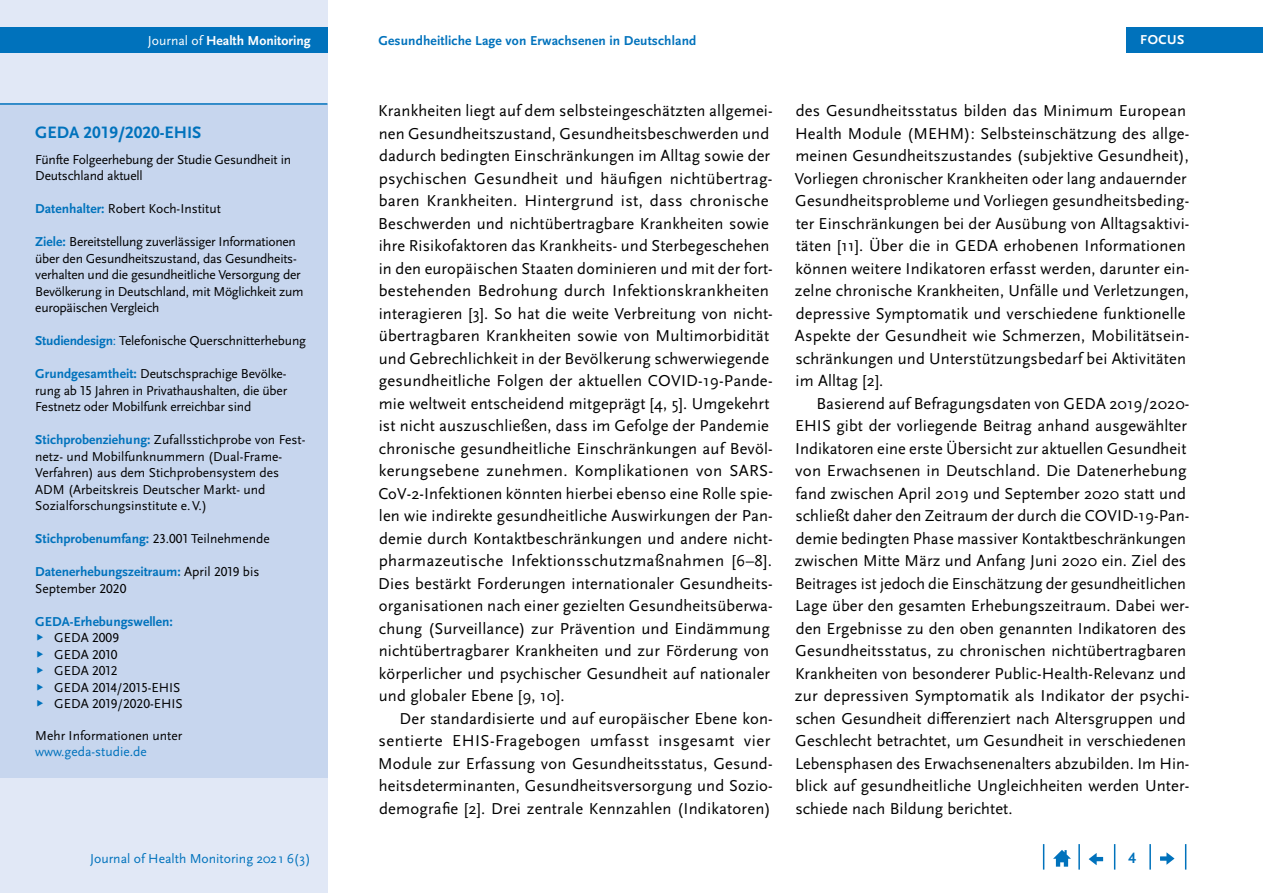
<style>
.page{position:relative;width:1263px;height:893px;background:#fff}
.page>*{position:absolute;margin:0;border:0;box-sizing:border-box;transform-origin:0 0}
.t1{font:700 17.25px "Scala Sans Pro";color:#0072bc}
.t2{font:16.5px/22.5px "Scala Sans Pro";letter-spacing:.01em;color:#000}
.t3{font:700 15.75px "Scala Sans Pro";color:#0072bc}
.t4{font:13.65px "Scala Sans Pro";color:#0072bc}
.t5{font:700 13.65px "Scala Sans Pro";color:#fff}
.t6{font:13.5px/16.5px "Scala Sans Pro";letter-spacing:-.015em;color:#000}
.t7{font:700 13.5px "Scala Sans Pro";letter-spacing:.01em;color:#0072bc}
.t8{font:13.5px "Scala Sans Pro";color:#0072bc}
.t9{font:700 13.5px "Scala Sans Pro";letter-spacing:.04em;color:#fff}
.s1{font-weight:400}
.s2{font-weight:700;color:#0072bc}
.s3{color:#0072bc}
.s4{font-weight:400;color:#000}
</style>
<div class="page">
<div style="left:0;top:0;width:327px;height:893px;background:#e1e8f6"></div>
<div style="left:0;top:28px;width:327px;height:25px;background:#0072bc"></div>
<svg style="left:1185px;top:844px;width:1px;height:26px"></svg>
<hr style="left:1149px;top:844px;width:2px;height:26px;background:#0072bc">
<svg style="left:1114px;top:844px;width:1px;height:26px"></svg>
<hr style="left:1078px;top:844px;width:2px;height:26px;background:#0072bc">
<svg style="left:1043px;top:844px;width:1px;height:26px"></svg>
<svg style="left:1053px;top:850px;width:18px;height:17px"></svg>
<svg style="left:1089px;top:853px;width:14px;height:12px"></svg>
<svg style="left:1160px;top:852px;width:14px;height:13px"></svg>
<div style="left:1126px;top:28px;width:137px;height:25px;background:#0072bc"></div>
<div style="left:0;top:104px;width:327px;height:674px;background:#c7d6ee"></div>
<hr style="left:0;top:103px;width:327px;height:2px;background:#0072bc">
<p class="t5" style="left:148px;top:33px;width:164px"><span class="s1">Journal of</span> Health Monitoring</p>
<p class="t7" style="left:378px;top:33px;width:319px">Gesundheitliche Lage von Erwachsenen in Deutschland</p>
<p class="t1" style="left:35px;top:122px;width:168px">GEDA 2019/2020-EHIS</p>
<p class="t6" style="left:35px;top:151px;width:257px">Fünfte Folgeerhebung der Studie Gesundheit in<br>Deutschland aktuell</p>
<p class="t6" style="left:35px;top:200px;width:187px"><span class="s2">Datenhalter:</span> Robert Koch-Institut</p>
<p class="t6" style="left:35px;top:233px;width:270px"><span class="s2">Ziele:</span> Bereitstellung zuverlässiger Informationen über den Gesundheitszustand, das Gesundheits&shy;verhalten und die gesundheitliche Versorgung der Bevölkerung in Deutschland, mit Möglichkeit zum europäischen Vergleich</p>
<p class="t6" style="left:35px;top:332px;width:272px"><span class="s2">Studiendesign</span><span class="s3">:</span> Telefonische Querschnitterhebung</p>
<p class="t6" style="left:35px;top:365px;width:253px;text-align:justify"><span class="s2">Grundgesamtheit:</span> Deutschsprachige Bevölke&shy;rung ab 15 Jahren in Privathaushalten, die über Festnetz oder Mobilfunk erreichbar sind</p>
<p class="t6" style="left:35px;top:431px;width:272px"><span class="s2">Stichprobenziehung:</span> Zufallsstichprobe von Fest&shy;netz- und Mobilfunknummern (Dual-Frame-Verfahren) aus dem Stichprobensystem des ADM (Arbeitskreis Deutscher Markt- und Sozialforschungsinstitute e.V.)</p>
<p class="t7" style="left:35px;top:531px;width:236px">Stichprobenumfang: <span class="s4">23.001 Teilnehmende</span></p>
<p class="t6" style="left:35px;top:563px;width:226px"><span class="s2">Datenerhebungszeitraum:</span> April 2019 bis<br>September 2020</p>
<p class="t7" style="left:35px;top:613px;width:139px">GEDA-Erhebungswellen:</p>
<p class="t6" style="left:54px;top:629px;width:130px">GEDA 2009<br>GEDA 2010<br>GEDA 2012<br>GEDA 2014/2015-EHIS<br>GEDA 2019/2020-EHIS</p>
<p class="t6" style="left:35px;top:727px;width:149px">Mehr Informationen unter</p>
<p class="t8" style="left:35px;top:744px;width:113px">www.geda-studie.de</p>
<p class="t2" style="left:378px;top:99px;width:396px">Krankheiten liegt auf dem selbsteingeschätzten allgemei&shy;nen Gesundheitszustand, Gesundheitsbeschwerden und dadurch bedingten Einschränkungen im Alltag sowie der psychischen Gesundheit und häufigen nichtübertrag&shy;baren Krankheiten. Hintergrund ist, dass chronische Beschwerden und nichtübertragbare Krankheiten sowie ihre Risikofaktoren das Krankheits- und Sterbegeschehen in den europäischen Staaten dominieren und mit der fort&shy;bestehenden Bedrohung durch Infektionskrankheiten interagieren [3]. So hat die weite Verbreitung von nicht&shy;übertragbaren Krankheiten sowie von Multimorbidität und Gebrechlichkeit in der Bevölkerung schwerwiegende gesundheitliche Folgen der aktuellen COVID-19-Pande&shy;mie weltweit entscheidend mitgeprägt [4, 5]. Umgekehrt ist nicht auszuschließen, dass im Gefolge der Pandemie chronische gesundheitliche Einschränkungen auf Bevöl&shy;kerungsebene zunehmen. Komplikationen von SARS-CoV-2-Infektionen könnten hierbei ebenso eine Rolle spie&shy;len wie indirekte gesundheitliche Auswirkungen der Pan&shy;demie durch Kontaktbeschränkungen und andere nicht&shy;pharmazeutische Infektionsschutzmaßnahmen [6–8].<br>Dies bestärkt Forderungen internationaler Gesundheits&shy;organisationen nach einer gezielten Gesundheitsüberwa&shy;chung (Surveillance) zur Prävention und Eindämmung nichtübertragbarer Krankheiten und zur Förderung von körperlicher und psychischer Gesundheit auf nationaler und globaler Ebene [9, 10].</p>
<p class="t2" style="left:378px;top:707px;width:396px;text-indent:21px">Der standardisierte und auf europäischer Ebene kon&shy;sentierte EHIS-Fragebogen umfasst insgesamt vier Module zur Erfassung von Gesundheitsstatus, Gesund&shy;heitsdeterminanten, Gesundheitsversorgung und Sozio&shy;demografie [2]. Drei zentrale Kennzahlen (Indikatoren)</p>
<p class="t9" style="left:1140px;top:32px;width:46px">FOCUS</p>
<p class="t2" style="left:795px;top:99px;width:396px">des Gesundheitsstatus bilden das Minimum European Health Module (MEHM): Selbsteinschätzung des allge&shy;meinen Gesundheitszustandes (subjektive Gesundheit), Vorliegen chronischer Krankheiten oder lang andauernder Gesundheitsprobleme und Vorliegen gesundheitsbeding&shy;ter Einschränkungen bei der Ausübung von Alltagsaktivi&shy;täten [11]. Über die in GEDA erhobenen Informationen können weitere Indikatoren erfasst werden, darunter ein&shy;zelne chronische Krankheiten, Unfälle und Verletzungen, depressive Symptomatik und verschiedene funktionelle Aspekte der Gesundheit wie Schmerzen, Mobilitätsein&shy;schränkungen und Unterstützungsbedarf bei Aktivitäten im Alltag [2].</p>
<p class="t2" style="left:795px;top:392px;width:396px;text-indent:21px">Basierend auf Befragungsdaten von GEDA 2019/2020- EHIS gibt der vorliegende Beitrag anhand ausgewählter Indikatoren eine erste Übersicht zur aktuellen Gesundheit von Erwachsenen in Deutschland. Die Datenerhebung fand zwischen April 2019 und September 2020 statt und schließt daher den Zeitraum der durch die COVID-19-Pan&shy;demie bedingten Phase massiver Kontaktbeschränkungen zwischen Mitte März und Anfang Juni 2020 ein. Ziel des Beitrages ist jedoch die Einschätzung der gesundheitlichen Lage über den gesamten Erhebungszeitraum. Dabei wer&shy;den Ergebnisse zu den oben genannten Indikatoren des Gesundheitsstatus, zu chronischen nichtübertragbaren Krankheiten von besonderer Public-Health-Relevanz und zur depressiven Symptomatik als Indikator der psychi&shy;schen Gesundheit differenziert nach Altersgruppen und Geschlecht betrachtet, um Gesundheit in verschiedenen Lebensphasen des Erwachsenenalters abzubilden. Im Hin&shy;blick auf gesundheitliche Ungleichheiten werden Unter&shy;schiede nach Bildung berichtet.</p>
<p class="t4" style="left:90px;top:850px;width:222px">Journal of Health Monitoring 2021 6(3)</p>
<p class="t3" style="left:1128px;top:849px;width:9px">4</p>
</div>
